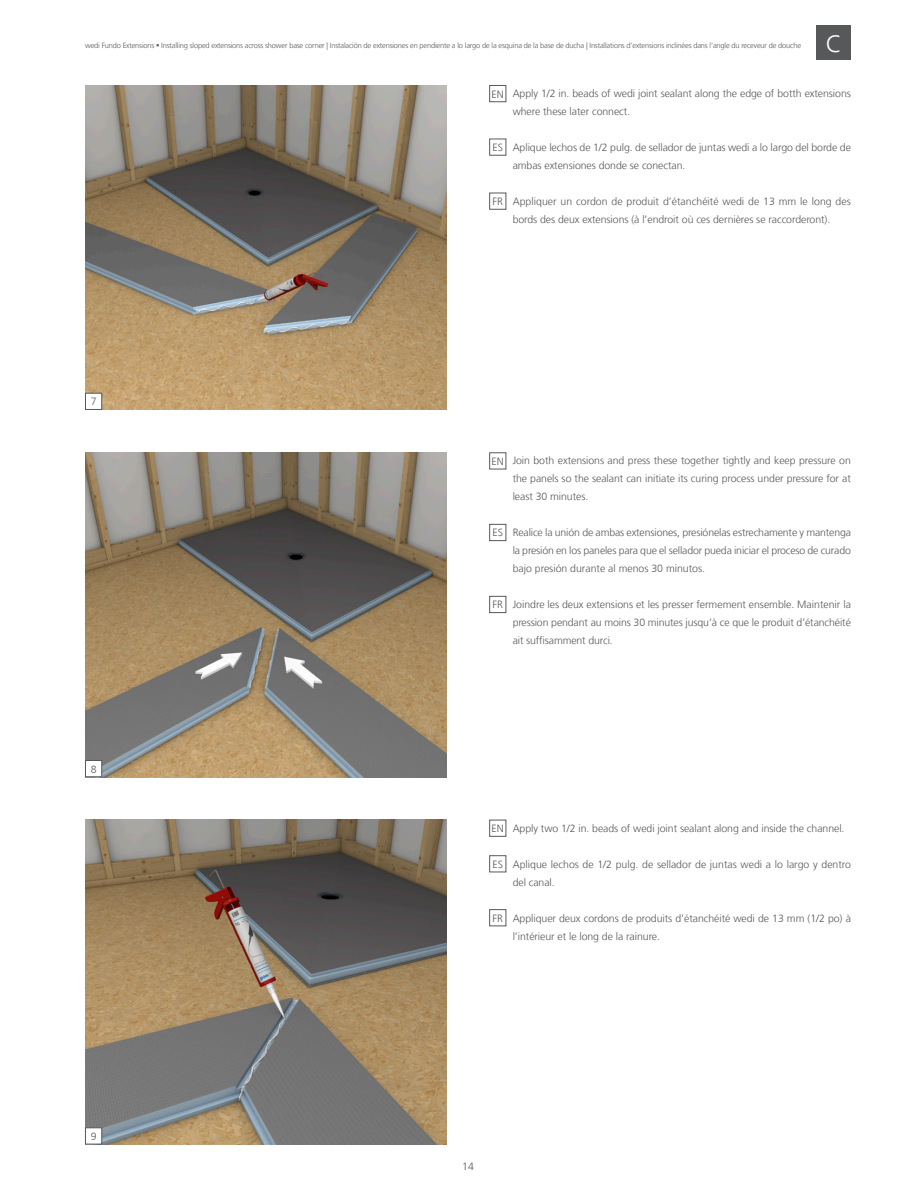
<style>
.page{position:relative;width:919px;height:1187px;background:#fff}
.page>*{position:absolute;margin:0;border:0;box-sizing:border-box;transform-origin:0 0}
.Subline_Regular{font:300 24px "Frutiger LT Com";color:#fff}
.Copy_Medium{font:300 10.5px/18px "Frutiger LT Com";letter-spacing:-.005em;color:#57585a}
.Copy_Small{font:300 7.5px "Frutiger LT Com";letter-spacing:-.02em;color:#57585a}
</style>
<div class="page">
<img style="left:85px;top:819px;width:361px;height:325px">
<div style="left:85px;top:1127px;width:17px;height:17px;background:#fff;border:1px solid #57585a"></div>
<div style="left:489px;top:819px;width:17px;height:17px;background:#fff;border:1px solid #57585a"></div>
<div style="left:489px;top:855px;width:17px;height:17px;background:#fff;border:1px solid #57585a"></div>
<div style="left:489px;top:909px;width:17px;height:17px;background:#fff;border:1px solid #57585a"></div>
<div style="left:816px;top:26px;width:34px;height:34px;background:#57585a"></div>
<img style="left:85px;top:85px;width:361px;height:325px">
<div style="left:85px;top:393px;width:17px;height:17px;background:#fff;border:1px solid #57585a"></div>
<img style="left:85px;top:452px;width:361px;height:325px">
<div style="left:85px;top:760px;width:17px;height:17px;background:#fff;border:1px solid #57585a"></div>
<div style="left:489px;top:85px;width:17px;height:17px;background:#fff;border:1px solid #57585a"></div>
<div style="left:489px;top:139px;width:17px;height:17px;background:#fff;border:1px solid #57585a"></div>
<div style="left:489px;top:193px;width:17px;height:17px;background:#fff;border:1px solid #57585a"></div>
<div style="left:489px;top:452px;width:17px;height:17px;background:#fff;border:1px solid #57585a"></div>
<div style="left:489px;top:524px;width:17px;height:17px;background:#fff;border:1px solid #57585a"></div>
<div style="left:489px;top:596px;width:17px;height:17px;background:#fff;border:1px solid #57585a"></div>
<p class="Copy_Small" style="left:85px;top:41px;width:717px">wedi Fundo Extensions ▪ Installing sloped extensions across shower base corner | Instalación de extensiones en pendiente a lo largo de la esquina de la base de ducha | Installations d’extensions inclinées dans l’angle du receveur de douche</p>
<p class="Subline_Regular" style="left:825px;top:29px;width:18px">C</p>
<p class="Copy_Medium" style="left:91px;top:392px;width:7px">7</p>
<p class="Copy_Medium" style="left:91px;top:760px;width:7px">8</p>
<p class="Copy_Medium" style="left:91px;top:1127px;width:7px">9</p>
<p class="Copy_Medium" style="left:491px;top:85px;width:14px">EN</p>
<p class="Copy_Medium" style="left:492px;top:138px;width:12px">ES</p>
<p class="Copy_Medium" style="left:492px;top:192px;width:12px">FR</p>
<p class="Copy_Medium" style="left:512px;top:84px;width:340px">Apply 1/2 in. beads of wedi joint sealant along the edge of botth extensions where these later connect.</p>
<p class="Copy_Medium" style="left:512px;top:138px;width:340px">Aplique lechos de 1/2 pulg. de sellador de juntas wedi a lo largo del borde de ambas extensiones donde se conectan.</p>
<p class="Copy_Medium" style="left:512px;top:192px;width:339px">Appliquer un cordon de produit d’étanchéité wedi de 13 mm le long des bords des deux extensions (à l’endroit où ces dernières se raccorderont).</p>
<p class="Copy_Medium" style="left:491px;top:452px;width:14px">EN</p>
<p class="Copy_Medium" style="left:492px;top:524px;width:12px">ES</p>
<p class="Copy_Medium" style="left:492px;top:596px;width:12px">FR</p>
<p class="Copy_Medium" style="left:512px;top:452px;width:340px;text-align:justify">Join both extensions and press these together tightly and keep pressure on the panels so the sealant can initiate its curing process under pressure for at least 30 minutes.</p>
<p class="Copy_Medium" style="left:512px;top:524px;width:340px;text-align:justify">Realice la unión de ambas extensiones, presiónelas estrechamente y mantenga la presión en los paneles para que el sellador pueda iniciar el proceso de curado bajo presión durante al menos 30 minutos.</p>
<p class="Copy_Medium" style="left:512px;top:596px;width:340px;text-align:justify">Joindre les deux extensions et les presser fermement ensemble. Maintenir la pression pendant au moins 30 minutes jusqu’à ce que le produit d’étanchéité ait suffisamment durci.</p>
<p class="Copy_Medium" style="left:491px;top:819px;width:14px">EN</p>
<p class="Copy_Medium" style="left:492px;top:855px;width:12px">ES</p>
<p class="Copy_Medium" style="left:492px;top:909px;width:12px">FR</p>
<p class="Copy_Medium" style="left:512px;top:819px;width:333px">Apply two 1/2 in. beads of wedi joint sealant along and inside the channel.</p>
<p class="Copy_Medium" style="left:512px;top:855px;width:340px">Aplique lechos de 1/2 pulg. de sellador de juntas wedi a lo largo y dentro del canal.</p>
<p class="Copy_Medium" style="left:512px;top:909px;width:340px">Appliquer deux cordons de produits d’étanchéité wedi de 13 mm (1/2 po) à l’intérieur et le long de la rainure.</p>
<p class="Copy_Medium" style="left:462px;top:1156px;width:13px">14</p>
</div>
